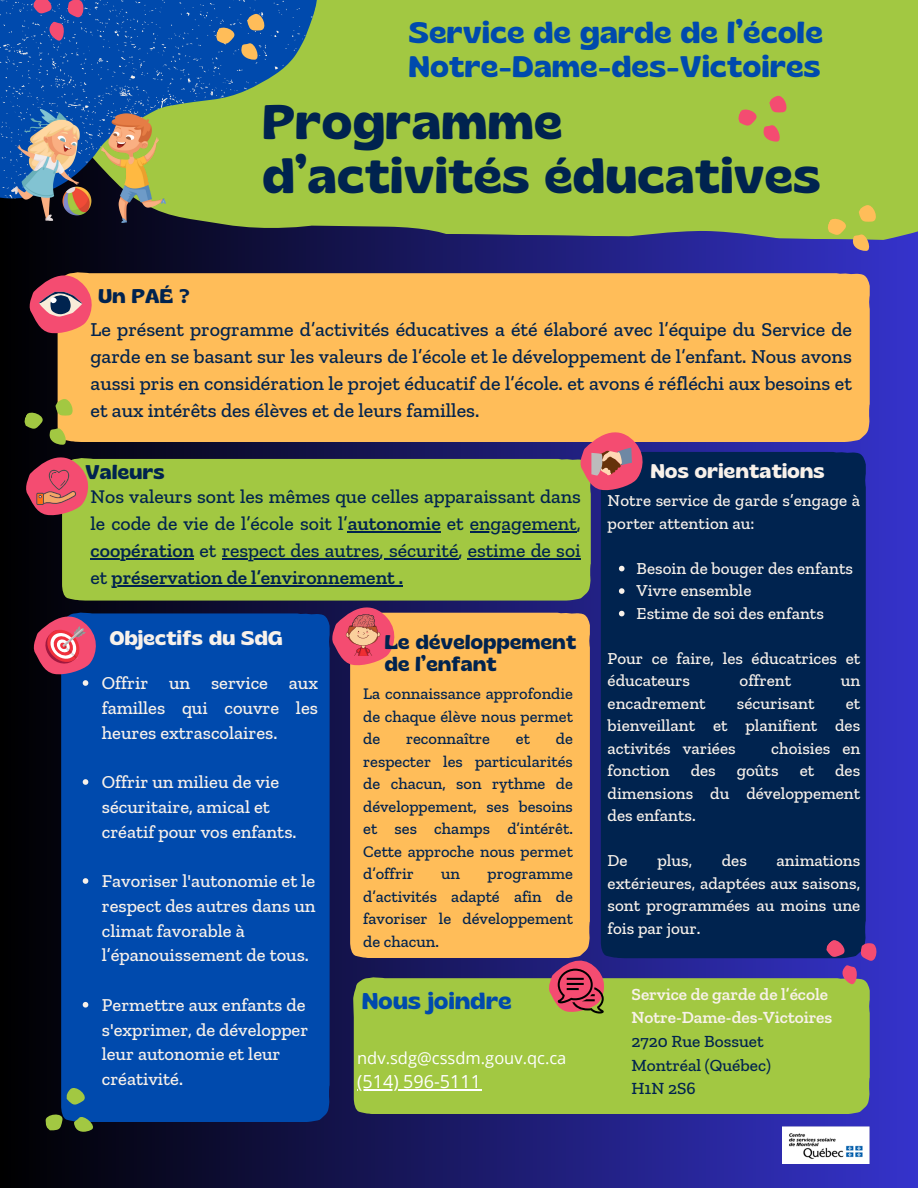
<style>
.page{position:relative;width:918px;height:1188px;background:#fff}
.page>*{position:absolute;margin:0;border:0;box-sizing:border-box;transform-origin:0 0}
.t1{font:600 48.3px/54px "Gliker";letter-spacing:.02em;color:#00234f}
.t2{font:600 29.7px/33.8px "Gliker";letter-spacing:.02em;color:#004aad}
.t3{font:600 22.8px "Gliker";letter-spacing:.02em;color:#004aad}
.t4{font:500 19.95px/27px "Zilla Slab";color:#00234f;text-align:justify}
.t5{font:600 19.8px/22.2px "Gliker";letter-spacing:.02em;color:#00234f}
.t6{font:600 19.8px "Gliker";letter-spacing:.02em;color:#f8f1ea}
.t7{font:500 19.65px/27px "Zilla Slab";color:#00234f}
.t8{font:600 19.65px "Zilla Slab";color:#00234f}
.t9{font:500 18.45px/24.8px "Zilla Slab";color:#f8f1ea}
.t10{font:18px "Open Sans";color:#fff}
.t11{font:600 17.4px/23.7px "Zilla Slab";color:#f8f1ea}
.t12{font:500 16.95px/22.5px "Zilla Slab";color:#f8f1ea;text-align:justify}
.t13{font:500 16.5px/22.5px "Zilla Slab";color:#00234f;text-align:justify}
.t14{font:16.5px "Open Sans";color:#fff}
.s1{font-weight:600}
.s2{font-weight:500}
.s3{font-weight:500;color:#00234f}
</style>
<div class="page">
<div style="left:0;top:0;width:918px;height:1188px;background:linear-gradient(to right,#000,#3634cc)"></div>
<div style="left:326px;top:0;width:592px;height:240px;background:#a2c842"></div>
<svg style="left:0;top:0;width:325px;height:261px;background:#436f66"></svg>
<svg style="left:212px;top:0;width:67px;height:65px;background:#285ca1"></svg>
<div style="left:57px;top:272px;width:813px;height:170px;background:#ffbd59"></div>
<div style="left:61px;top:613px;width:269px;height:509px;background:#004aad"></div>
<svg style="left:29px;top:275px;width:63px;height:59px;background:#bb5a66"></svg>
<div style="left:61px;top:458px;width:530px;height:143px;background:#a2c842"></div>
<svg style="left:27px;top:0;width:71px;height:47px;background:#304ca2"></svg>
<img style="left:783px;top:1127px;width:86px;height:37px">
<img style="left:11px;top:109px;width:154px;height:114px">
<div style="left:350px;top:612px;width:240px;height:346px;background:#ffbd59"></div>
<svg style="left:26px;top:457px;width:63px;height:59px;background:#be5458"></svg>
<svg style="left:332px;top:607px;width:63px;height:59px;background:#c95b67"></svg>
<div style="left:600px;top:451px;width:266px;height:507px;background:#00234f"></div>
<svg style="left:580px;top:432px;width:63px;height:59px;background:#c5656e"></svg>
<div style="left:353px;top:977px;width:517px;height:137px;background:#a2c842"></div>
<svg style="left:549px;top:960px;width:55px;height:54px;background:#a8485a"></svg>
<svg style="left:34px;top:616px;width:63px;height:70px;background:#964a6f"></svg>
<svg style="left:83px;top:779px;width:5px;height:6px"></svg>
<svg style="left:83px;top:878px;width:5px;height:6px"></svg>
<svg style="left:83px;top:1002px;width:5px;height:6px"></svg>
<svg style="left:619px;top:566px;width:6px;height:5px"></svg>
<svg style="left:619px;top:588px;width:6px;height:6px"></svg>
<svg style="left:619px;top:611px;width:6px;height:5px"></svg>
<svg style="left:20px;top:383px;width:68px;height:67px;background:#6b5a2b"></svg>
<svg style="left:734px;top:80px;width:68px;height:67px;background:#adb648"></svg>
<svg style="left:820px;top:919px;width:71px;height:72px;background:#473f88"></svg>
<svg style="left:43px;top:1083px;width:55px;height:53px;background:#244956"></svg>
<hr style="left:348px;top:532px;width:93px;height:1px;background:#00234f">
<hr style="left:470px;top:532px;width:107px;height:1px;background:#00234f">
<hr style="left:91px;top:559px;width:103px;height:1px;background:#00234f">
<hr style="left:222px;top:559px;width:158px;height:1px;background:#00234f">
<hr style="left:384px;top:559px;width:74px;height:1px;background:#00234f">
<hr style="left:468px;top:559px;width:113px;height:1px;background:#00234f">
<hr style="left:112px;top:586px;width:291px;height:1px;background:#00234f">
<hr style="left:357px;top:1090px;width:124px;height:1px;background:#fff">
<svg style="left:823px;top:190px;width:68px;height:66px;background:#96a460"></svg>
<p class="t2" style="left:409px;top:15px;width:415px">Service de garde de l’école<br>Notre-Dame-des-Victoires</p>
<p class="t5" style="left:99px;top:285px;width:93px">Un PAÉ ?</p>
<p class="t1" style="left:263px;top:94px;width:559px">Programme d’activités éducatives</p>
<h4 class="t4" style="left:91px;top:316px;width:763px">Le présent programme d’activités éducatives a été élaboré avec l’équipe du Service de garde en se basant sur les valeurs de l’école et le développement de l’enfant. Nous avons aussi pris en considération le projet éducatif de l’école. et avons é réfléchi aux besoins et et aux intérêts des élèves et de leurs familles.</h4>
<p class="t5" style="left:85px;top:461px;width:81px">Valeurs</p>
<h6 class="t7" style="left:91px;top:483px;width:492px">Nos valeurs sont les mêmes que celles apparaissant dans le code de vie de l’école soit l’<span class="s1">autonomie</span> et engagement,</h6>
<p class="t7" style="left:91px;top:537px;width:492px"><span class="s1">coopération</span> et respect des autres, sécurité, estime de soi</p>
<p class="t8" style="left:91px;top:566px;width:314px"><span class="s2">et</span> préservation de l’environnement .</p>
<h4 class="t6" style="left:110px;top:625px;width:174px">Objectifs du SdG</h4>
<h4 class="t5" style="left:385px;top:630px;width:193px">Le développement de l’enfant</h4>
<p class="t9" style="left:102px;top:670px;width:218px;text-align:justify">Offrir un service aux familles qui couvre les heures extrascolaires.</p>
<h2 class="t9" style="left:102px;top:769px;width:196px">Offrir un milieu de vie sécuritaire, amical et créatif pour vos enfants.</h2>
<p class="t9" style="left:102px;top:868px;width:215px">Favoriser l'autonomie et le respect des autres dans un climat favorable à l’épanouissement de tous.</p>
<h1 class="t9" style="left:102px;top:992px;width:208px">Permettre aux enfants de s'exprimer, de développer leur autonomie et leur créativité.</h1>
<p class="t13" style="left:363px;top:682px;width:211px">La connaissance approfondie de chaque élève nous permet de</p>
<p class="t13" style="left:363px;top:727px;width:211px;text-indent:193px">de respecter les particularités de chacun, son rythme de développement, ses besoins et ses champs d’intérêt.<br>Cette approche nous permet d’offrir</p>
<p class="t13" style="left:406px;top:727px;width:85px">reconnaître</p>
<p class="t13" style="left:516px;top:727px;width:16px">et</p>
<p class="t13" style="left:363px;top:862px;width:211px;text-indent:124px">programme d’activités adapté afin de favoriser le développement de chacun.</p>
<p class="t13" style="left:441px;top:862px;width:20px">un</p>
<p class="t3" style="left:362px;top:986px;width:151px">Nous joindre</p>
<h6 class="t14" style="left:357px;top:1046px;width:211px">ndv.sdg@cssdm.gouv.qc.ca</h6>
<h4 class="t10" style="left:357px;top:1069px;width:125px">(514) 596-5111</h4>
<p class="t6" style="left:651px;top:458px;width:175px">Nos orientations</p>
<p class="t12" style="left:608px;top:489px;width:254px">Notre service de garde s’engage à porter attention au:</p>
<h4 class="t12" style="left:637px;top:557px;width:218px">Besoin de bouger des enfants</h4>
<h4 class="t12" style="left:637px;top:579px;width:116px">Vivre ensemble</h4>
<p class="t12" style="left:637px;top:602px;width:189px">Estime de soi des enfants</p>
<p class="t12" style="left:608px;top:647px;width:254px">Pour ce faire, les éducatrices et éducateurs</p>
<p class="t12" style="left:740px;top:669px;width:53px">offrent</p>
<p class="t12" style="left:841px;top:669px;width:21px">un</p>
<p class="t12" style="left:608px;top:692px;width:100px">encadrement</p>
<p class="t12" style="left:737px;top:692px;width:79px">sécurisant</p>
<p class="t12" style="left:608px;top:692px;width:254px;text-indent:238px">et bienveillant et planifient des activités variées</p>
<p class="t12" style="left:608px;top:737px;width:254px;text-indent:164px">choisies en fonction des goûts et des dimensions du développement des enfants.</p>
<p class="t12" style="left:608px;top:849px;width:22px">De</p>
<p class="t12" style="left:657px;top:849px;width:36px">plus,</p>
<p class="t12" style="left:722px;top:849px;width:27px">des</p>
<p class="t12" style="left:608px;top:849px;width:254px;text-indent:169px">animations extérieures, adaptées aux saisons, sont programmées au moins une fois par jour.</p>
<p class="t11" style="left:632px;top:982px;width:202px">Service de garde de l’école<br>Notre-Dame-des-Victoires<br><span class="s3">2720 Rue Bossuet<br>Montréal (Québec)<br>H1N 2S6</span></p>
</div>
